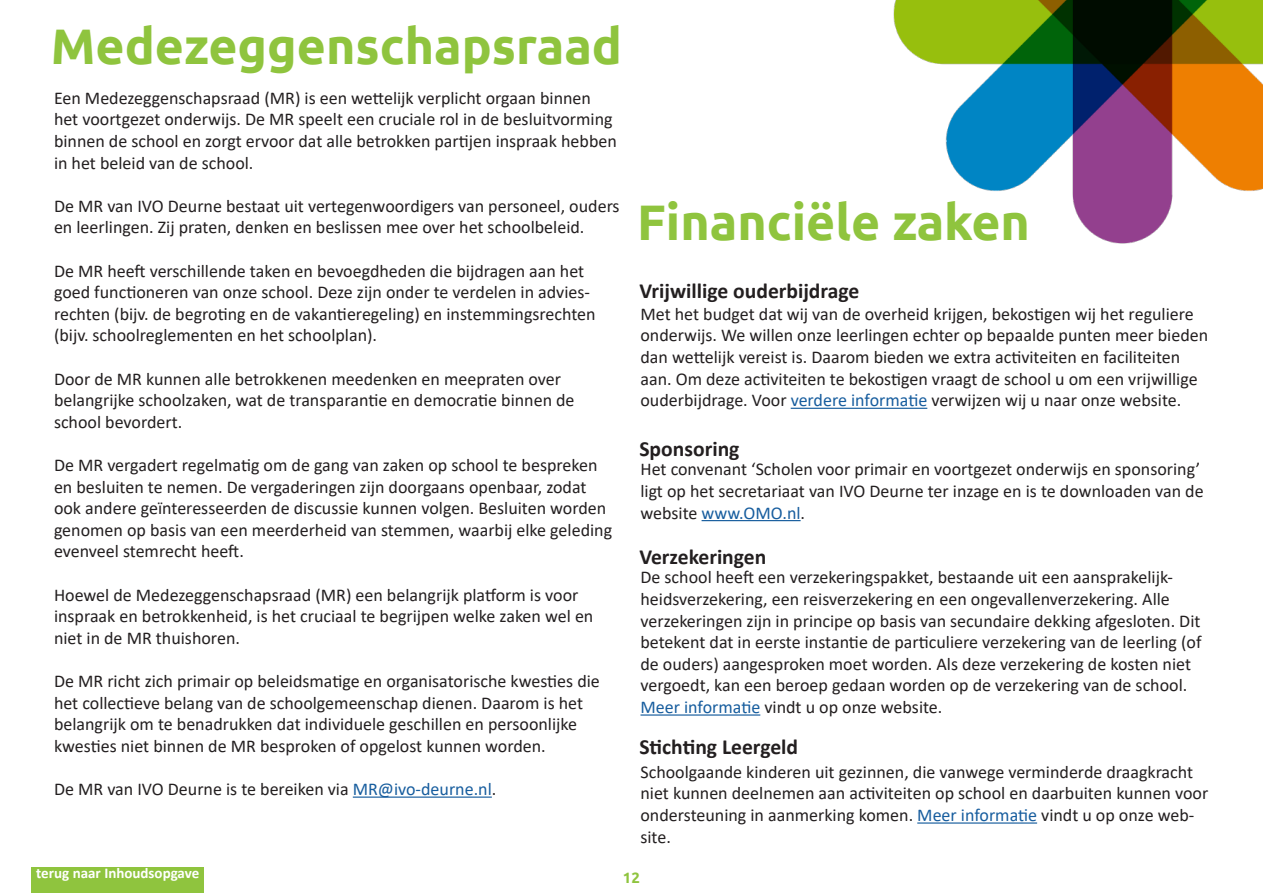
<style>
.page{position:relative;width:1263px;height:893px;background:#fff}
.page>*{position:absolute;margin:0;border:0;box-sizing:border-box;transform-origin:0 0}
.t1{font:700 49.95px "Ubuntu";color:#8fc43e}
.t2{font:700 21.6px "Calibri";color:#231f20}
.t3{font:18px/21.6px "Calibri";color:#231f20}
.t4{font:700 15px "Calibri";color:#fff}
.t5{font:700 15px "Ubuntu";color:#8fc43e}
.s1{color:#175d9e}
</style>
<div class="page">
<hr style="left:353px;top:796px;width:139px;height:2px;background:#175d9e">
<hr style="left:791px;top:408px;width:136px;height:1px;background:#175d9e">
<hr style="left:701px;top:520px;width:100px;height:1px;background:#175d9e">
<hr style="left:640px;top:714px;width:120px;height:2px;background:#175d9e">
<hr style="left:917px;top:822px;width:120px;height:2px;background:#175d9e">
<img style="left:893px;top:0;width:370px;height:244px">
<div style="left:31px;top:867px;width:173px;height:26px;background:#8fc43e"></div>
<h1 class="t1" style="left:51px;top:26px;width:573px">Medezeggenschapsraad</h1>
<p class="t3" style="left:54px;top:87px;width:564px">Een Medezeggenschapsraad (MR) is een wettelijk verplicht orgaan binnen het voortgezet onderwijs. De MR speelt een cruciale rol in de besluitvorming binnen de school en zorgt ervoor dat alle betrokken partijen inspraak hebben in het beleid van de school.</p>
<p class="t3" style="left:54px;top:195px;width:567px">De MR van IVO Deurne bestaat uit vertegenwoordigers van personeel, ouders en leerlingen. Zij praten, denken en beslissen mee over het schoolbeleid.</p>
<p class="t3" style="left:54px;top:259px;width:543px">De MR heeft verschillende taken en bevoegdheden die bijdragen aan het goed functioneren van onze school. Deze zijn onder te verdelen in advies&shy;rechten (bijv. de begroting en de vakantieregeling) en instemmingsrechten (bijv. schoolreglementen en het schoolplan).</p>
<p class="t3" style="left:54px;top:367px;width:522px">Door de MR kunnen alle betrokkenen meedenken en meepraten over belangrijke schoolzaken, wat de transparantie en democratie binnen de school bevordert.</p>
<p class="t3" style="left:54px;top:454px;width:560px">De MR vergadert regelmatig om de gang van zaken op school te bespreken en besluiten te nemen. De vergaderingen zijn doorgaans openbaar, zodat ook andere geïnteresseerden de discussie kunnen volgen. Besluiten worden genomen op basis van een meerderheid van stemmen, waarbij elke geleding evenveel stemrecht heeft.</p>
<p class="t3" style="left:54px;top:583px;width:541px">Hoewel de Medezeggenschapsraad (MR) een belangrijk platform is voor inspraak en betrokkenheid, is het cruciaal te begrijpen welke zaken wel en niet in de MR thuishoren.</p>
<p class="t3" style="left:54px;top:670px;width:547px">De MR richt zich primair op beleidsmatige en organisatorische kwesties die het collectieve belang van de schoolgemeenschap dienen. Daarom is het belangrijk om te benadrukken dat individuele geschillen en persoonlijke kwesties niet binnen de MR besproken of opgelost kunnen worden.</p>
<p class="t3" style="left:54px;top:778px;width:444px">De MR van IVO Deurne is te bereiken via <span class="s1">MR@ivo-deurne.nl</span>.</p>
<h1 class="t1" style="left:637px;top:201px;width:394px">Financiële zaken</h1>
<p class="t2" style="left:639px;top:275px;width:221px">Vrijwillige ouderbijdrage</p>
<p class="t3" style="left:640px;top:303px;width:569px">Met het budget dat wij van de overheid krijgen, bekostigen wij het reguliere onderwijs. We willen onze leerlingen echter op bepaalde punten meer bieden dan wettelijk vereist is. Daarom bieden we extra activiteiten en faciliteiten aan. Om deze activiteiten te bekostigen vraagt de school u om een vrijwillige ouderbijdrage. Voor <span class="s1">verdere informatie</span> verwijzen wij u naar onze website.</p>
<p class="t2" style="left:639px;top:440px;width:102px">Sponsoring</p>
<p class="t3" style="left:640px;top:458px;width:565px">Het convenant ‘Scholen voor primair en voortgezet onderwijs en sponsoring’ ligt op het secretariaat van IVO Deurne ter inzage en is te downloaden van de website <span class="s1">www.OMO.nl</span>.</p>
<p class="t2" style="left:639px;top:548px;width:128px">Verzekeringen</p>
<p class="t3" style="left:640px;top:566px;width:563px">De school heeft een verzekeringspakket, bestaande uit een aansprakelijk&shy;heidsverzekering, een reisverzekering en een ongevallenverzekering. Alle verzekeringen zijn in principe op basis van secundaire dekking afgesloten. Dit betekent dat in eerste instantie de particuliere verzekering van de leerling (of de ouders) aangesproken moet worden. Als deze verzekering de kosten niet vergoedt, kan een beroep gedaan worden op de verzekering van de school.<br><span class="s1">Meer informatie</span> vindt u op onze website.</p>
<p class="t2" style="left:639px;top:732px;width:160px">Stichting Leergeld</p>
<p class="t3" style="left:640px;top:761px;width:569px">Schoolgaande kinderen uit gezinnen, die vanwege verminderde draagkracht niet kunnen deelnemen aan activiteiten op school en daarbuiten kunnen voor ondersteuning in aanmerking komen. <span class="s1">Meer informatie</span> vindt u op onze web&shy;site.</p>
<p class="t4" style="left:36px;top:867px;width:164px">terug naar Inhoudsopgave</p>
<p class="t5" style="left:623px;top:871px;width:19px">12</p>
</div>
